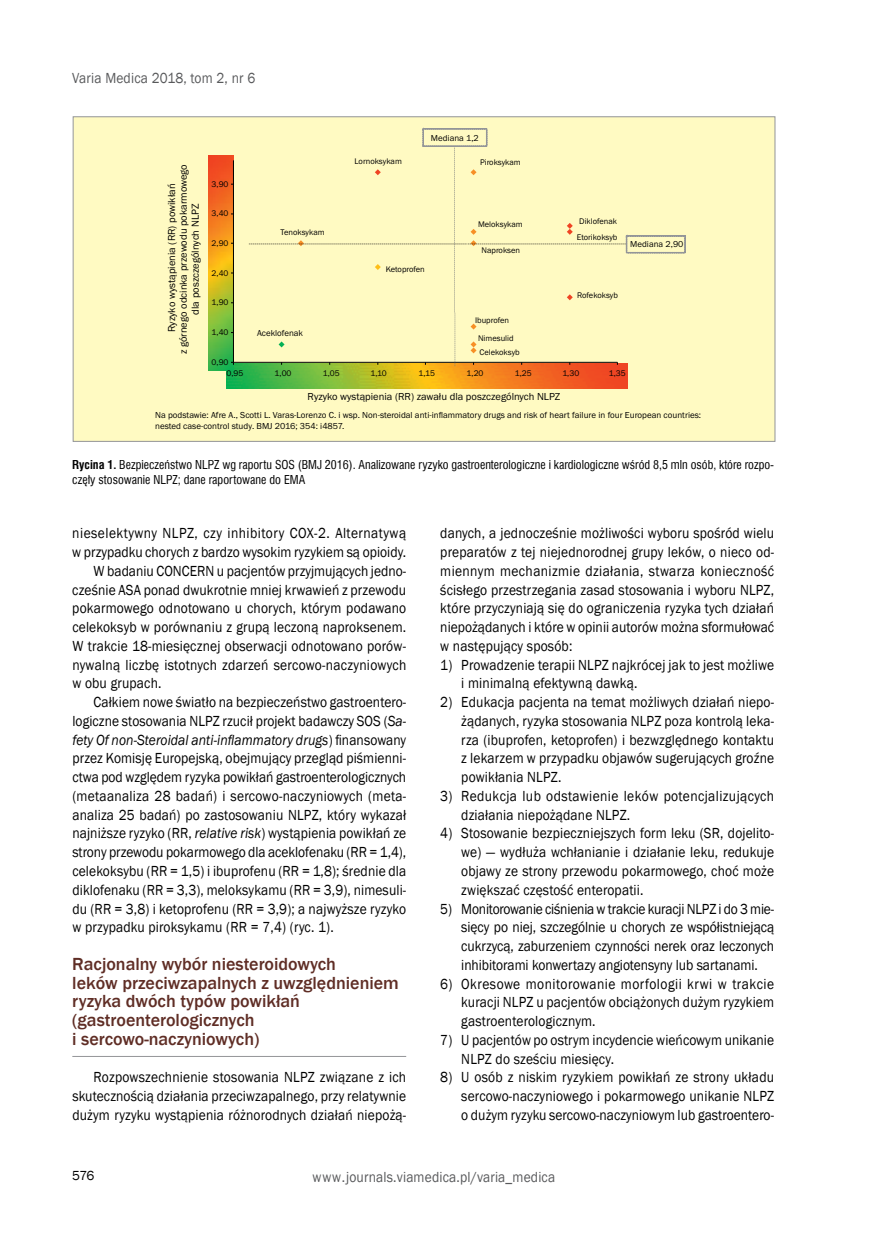
<style>
.page{position:relative;width:872px;height:1234px;background:#fff}
.page>*{position:absolute;margin:0;border:0;box-sizing:border-box;transform-origin:0 0}
.t1{font:500 18px/18.8px "Franklin Gothic";color:#5f2d25}
.t2{font:15px/18.8px "Franklin Gothic";letter-spacing:.01em;color:#000;text-align:justify;scale:.9 1}
.t3{font:15px/18.8px "Franklin Gothic";letter-spacing:.03em;color:#000;scale:.9 1}
.t4{font:15px "Franklin Gothic";letter-spacing:.01em;color:#58595b;scale:.9 1}
.t5{font:italic 15px "Franklin Gothic";letter-spacing:.005em;color:#000;scale:.9 1}
.t6{font:15px "Franklin Gothic";letter-spacing:.035em;color:#000;scale:.9 1}
.t7{font:13.5px "Franklin Gothic";color:#000}
.t8{font:12px/14.7px "Swis 721 Cn EU";color:#000}
.t9{font:10.5px/11.9px "Franklin Gothic";color:#000;text-align:center}
.t10{font:9px/10.2px "Franklin Gothic";color:#000}
.t11{font:8.85px "Franklin Gothic";color:#000}
.t12{font:8.4px/16.4px "Franklin Gothic";color:#000}
.s1{font-weight:700}
.s2{font-style:italic}
.s3{font-style:normal}
</style>
<div class="page">
<hr style="left:72px;top:1055px;width:334px;height:1px;background:#939598">
<div style="left:73px;top:116px;width:702px;height:325px;background:#fffac2;border:1px solid #939598"></div>
<img style="left:226px;top:363px;width:401px;height:25px">
<img style="left:209px;top:156px;width:24px;height:214px">
<hr style="left:233px;top:160px;width:1px;height:202px;background:#000">
<hr style="left:233px;top:362px;width:384px;height:1px;background:#000">
<svg style="left:249px;top:127px;width:436px;height:239px"></svg>
<p class="t4" style="left:72px;top:69px;width:205px">Varia Medica 2018, tom 2, nr 6</p>
<p class="t9" style="left:166px;top:354px;width:192px;rotate:-90deg">Ryzyko wystąpienia (RR) powikłań<br>z górnego odcinka przewodu pokarmowego dla poszczególnych NLPZ</p>
<p class="t12" style="left:212px;top:176px;width:18px">3,90</p>
<p class="t12" style="left:212px;top:205px;width:18px">3,40</p>
<p class="t12" style="left:212px;top:235px;width:18px">2,90</p>
<p class="t12" style="left:212px;top:265px;width:18px">2,40</p>
<p class="t12" style="left:212px;top:294px;width:18px">1,90</p>
<p class="t12" style="left:212px;top:324px;width:18px">1,40</p>
<p class="t12" style="left:212px;top:354px;width:18px">0,90</p>
<p class="t12" style="left:280px;top:224px;width:46px">Tenoksykam</p>
<p class="t11" style="left:257px;top:327px;width:47px">Aceklofenak</p>
<p class="t12" style="left:354px;top:153px;width:49px">Lornoksykam</p>
<p class="t11" style="left:431px;top:132px;width:49px">Mediana 1,2</p>
<p class="t12" style="left:480px;top:154px;width:42px">Piroksykam</p>
<p class="t12" style="left:478px;top:216px;width:46px">Meloksykam</p>
<p class="t12" style="left:481px;top:242px;width:40px">Naproksen</p>
<p class="t12" style="left:386px;top:261px;width:41px">Ketoprofen</p>
<p class="t12" style="left:475px;top:312px;width:35px">Ibuprofen</p>
<p class="t12" style="left:478px;top:330px;width:37px">Nimesulid</p>
<p class="t12" style="left:479px;top:344px;width:42px">Celekoksyb</p>
<p class="t12" style="left:577px;top:213px;width:42px">Diklofenak<br>Etorikoksyb</p>
<p class="t11" style="left:630px;top:238px;width:55px">Mediana 2,90</p>
<p class="t12" style="left:577px;top:287px;width:42px">Rofekoksyb</p>
<p class="t12" style="left:226px;top:365px;width:18px">0,95</p>
<p class="t12" style="left:275px;top:365px;width:18px">1,00</p>
<p class="t12" style="left:323px;top:365px;width:18px">1,05</p>
<p class="t12" style="left:370px;top:365px;width:18px">1,10</p>
<p class="t12" style="left:418px;top:365px;width:18px">1,15</p>
<p class="t12" style="left:466px;top:365px;width:18px">1,20</p>
<p class="t12" style="left:515px;top:365px;width:18px">1,25</p>
<p class="t12" style="left:562px;top:365px;width:18px">1,30</p>
<p class="t12" style="left:609px;top:365px;width:18px">1,35</p>
<p class="t9" style="left:307px;top:390px;width:254px">Ryzyko wystąpienia (RR) zawału dla poszczególnych NLPZ</p>
<p class="t10" style="left:155px;top:410px;width:547px">Na podstawie: Afre A., Scotti L. Varas-Lorenzo C. i wsp. Non-steroidal anti-inflammatory drugs and risk of heart failure in four European countries: nested case-control study. BMJ 2016; 354: i4857.</p>
<p class="t8" style="left:72px;top:457px;width:703px"><span class="s1">Rycina 1.</span> Bezpieczeństwo NLPZ wg raportu SOS (BMJ 2016). Analizowane ryzyko gastroenterologiczne i kardiologiczne wśród 8,5 mln osób, które rozpo&shy;częły stosowanie NLPZ; dane raportowane do EMA</p>
<p class="t6" style="left:72px;top:524px;width:372px">nieselektywny NLPZ, czy inhibitory COX-2. Alternatywą</p>
<p class="t2" style="left:72px;top:543px;width:372px">w przypadku chorych z bardzo wysokim ryzykiem są opioidy.</p>
<p class="t2" style="left:94px;top:561px;width:349px">W badaniu CONCERN u pacjentów przyjmujących jedno-</p>
<p class="t2" style="left:72px;top:580px;width:372px">cześnie ASA ponad dwukrotnie mniej krwawień z przewodu</p>
<p class="t2" style="left:72px;top:599px;width:372px">pokarmowego odnotowano u chorych, którym podawano</p>
<p class="t2" style="left:72px;top:618px;width:372px">celekoksyb w porównaniu z grupą leczoną naproksenem.</p>
<p class="t2" style="left:72px;top:636px;width:372px">W trakcie 18-miesięcznej obserwacji odnotowano porów-</p>
<p class="t2" style="left:72px;top:655px;width:372px">nywalną liczbę istotnych zdarzeń sercowo-naczyniowych</p>
<p class="t2" style="left:72px;top:674px;width:101px">w obu grupach.</p>
<p class="t2" style="left:94px;top:693px;width:349px">Całkiem nowe światło na bezpieczeństwo gastroentero-</p>
<p class="t2" style="left:72px;top:711px;width:372px">logiczne stosowania NLPZ rzucił projekt badawczy SOS (<span class="s2">Sa-</span></p>
<p class="t5" style="left:72px;top:730px;width:372px">fety Of non-Steroidal anti-inflammatory drugs<span class="s3">) finansowany</span></p>
<p class="t2" style="left:72px;top:749px;width:372px">przez Komisję Europejską, obejmujący przegląd piśmienni-</p>
<p class="t2" style="left:72px;top:768px;width:372px">ctwa pod względem ryzyka powikłań gastroenterologicznych</p>
<p class="t2" style="left:72px;top:786px;width:372px">(metaanaliza 28 badań) i sercowo-naczyniowych (meta-</p>
<p class="t2" style="left:72px;top:805px;width:372px">analiza 25 badań) po zastosowaniu NLPZ, który wykazał</p>
<p class="t2" style="left:72px;top:824px;width:372px">najniższe ryzyko (RR, <span class="s2">relative risk</span>) wystąpienia powikłań ze</p>
<p class="t2" style="left:72px;top:843px;width:372px">strony przewodu pokarmowego dla aceklofenaku (RR = 1,4),</p>
<p class="t2" style="left:72px;top:861px;width:372px">celekoksybu (RR = 1,5) i ibuprofenu (RR = 1,8); średnie dla</p>
<p class="t2" style="left:72px;top:880px;width:372px">diklofenaku (RR = 3,3), meloksykamu (RR = 3,9), nimesuli-</p>
<p class="t2" style="left:72px;top:899px;width:372px">du (RR = 3,8) i ketoprofenu (RR = 3,9); a najwyższe ryzyko</p>
<p class="t2" style="left:72px;top:918px;width:292px">w przypadku piroksykamu (RR = 7,4) (ryc. 1).</p>
<p class="t1" style="left:72px;top:954px;width:328px">Racjonalny wybór niesteroidowych<br>leków przeciwzapalnych z uwzględnieniem ryzyka dwóch typów powikłań (gastroenterologicznych<br>i sercowo-naczyniowych)</p>
<p class="t2" style="left:72px;top:1067px;width:372px;text-indent:21px">Rozpowszechnienie stosowania NLPZ związane z ich skutecznością działania przeciwzapalnego, przy relatywnie dużym ryzyku wystąpienia różnorodnych działań niepożą-</p>
<p class="t2" style="left:440px;top:524px;width:372px">danych, a jednocześnie możliwości wyboru spośród wielu preparatów z tej niejednorodnej grupy leków, o nieco od&shy;miennym mechanizmie działania, stwarza konieczność ścisłego przestrzegania zasad stosowania i wyboru NLPZ, które przyczyniają się do ograniczenia ryzyka tych działań niepożądanych i które w opinii autorów można sformułować w następujący sposób:</p>
<p class="t2" style="left:461px;top:655px;width:349px;text-indent:-21px">1) Prowadzenie terapii NLPZ najkrócej jak to jest możliwe i minimalną efektywną dawką.</p>
<p class="t2" style="left:461px;top:693px;width:349px;text-indent:-21px">2) Edukacja pacjenta na temat możliwych działań niepo&shy;żądanych, ryzyka stosowania NLPZ poza kontrolą leka&shy;rza (ibuprofen, ketoprofen) i bezwzględnego kontaktu z lekarzem w przypadku objawów sugerujących groźne powikłania NLPZ.</p>
<p class="t3" style="left:461px;top:786px;width:349px;text-indent:-21px">3) Redukcja lub odstawienie leków potencjalizujących działania niepożądane NLPZ.</p>
<p class="t2" style="left:461px;top:824px;width:349px;text-indent:-21px">4) Stosowanie bezpieczniejszych form leku (SR, dojelito&shy;we) — wydłuża wchłanianie i działanie leku, redukuje objawy ze strony przewodu pokarmowego, choć może zwiększać częstość enteropatii.</p>
<p class="t2" style="left:461px;top:899px;width:349px;text-indent:-21px">5) Monitorowanie ciśnienia w trakcie kuracji NLPZ i do 3 mie&shy;sięcy po niej, szczególnie u chorych ze współistniejącą cukrzycą, zaburzeniem czynności nerek oraz leczonych inhibitorami konwertazy angiotensyny lub sartanami.</p>
<p class="t2" style="left:461px;top:974px;width:349px;text-indent:-21px">6) Okresowe monitorowanie morfologii krwi w trakcie kuracji NLPZ u pacjentów obciążonych dużym ryzykiem gastroenterologicznym.</p>
<p class="t2" style="left:461px;top:1030px;width:349px;text-indent:-21px">7) U pacjentów po ostrym incydencie wieńcowym unikanie<br>NLPZ do sześciu miesięcy.</p>
<p class="t2" style="left:461px;top:1068px;width:349px;text-indent:-21px">8) U osób z niskim ryzykiem powikłań ze strony układu sercowo-naczyniowego i pokarmowego unikanie NLPZ o dużym ryzyku sercowo-naczyniowym lub gastroentero-</p>
<p class="t7" style="left:72px;top:1166px;width:24px">576</p>
<p class="t4" style="left:312px;top:1167px;width:271px">www.journals.viamedica.pl/varia_medica</p>
</div>
